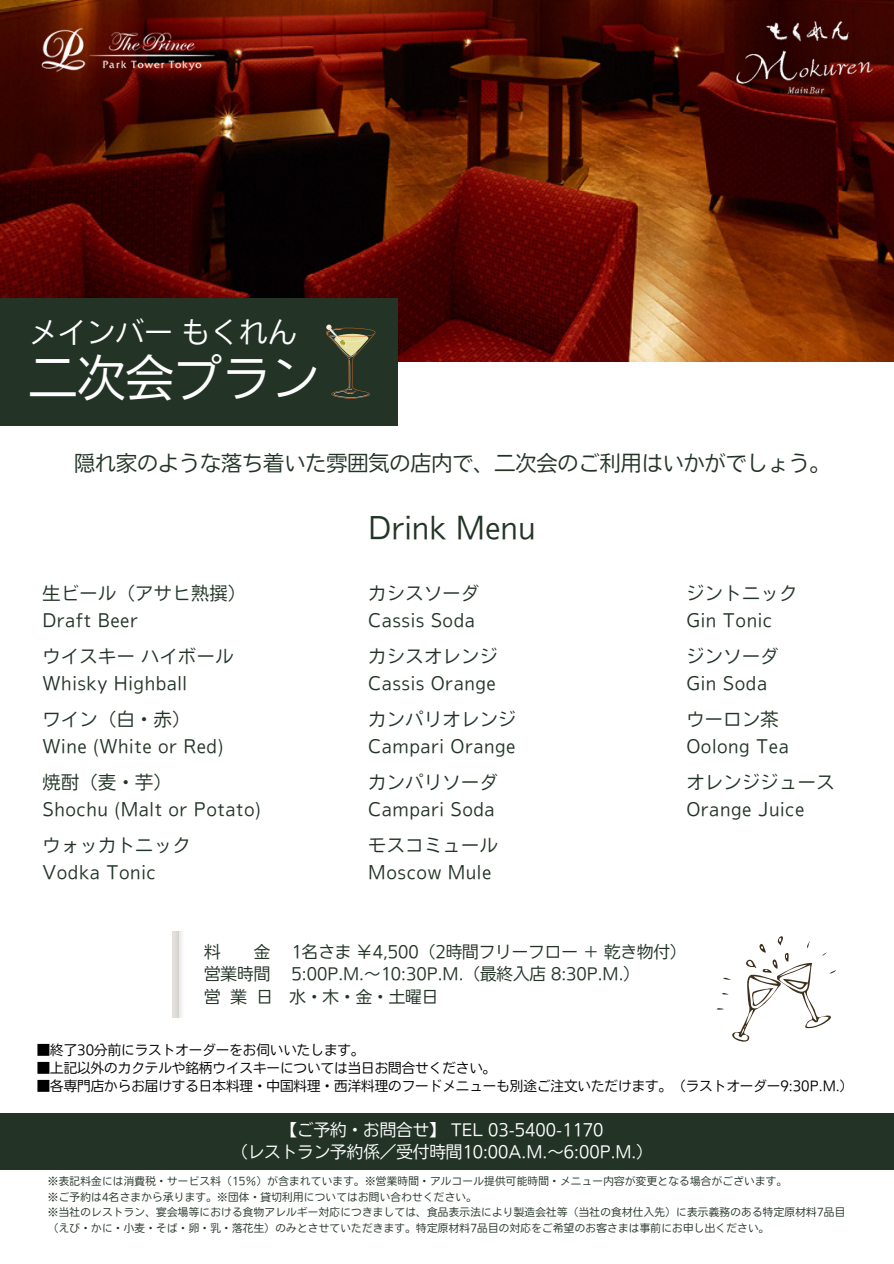
<style>
.page{position:relative;width:894px;height:1264px;background:#fff}
.page>*{position:absolute;margin:0;border:0;box-sizing:border-box;transform-origin:0 0}
.t1{font:48.3px "Nud Motoya Cedar Std W2 b";color:#fff}
.t2{font:30px "Nud Motoya Cedar Std W2 b";color:#233427}
.t3{font:28.8px "Nud Motoya Cedar Std W2 b";color:#fff}
.t4{font:21px "Nud Motoya Cedar Std W2 b";color:#233427}
.t5{font:18px "Nud Motoya Cedar Std W2 b";letter-spacing:.03em;color:#233427}
.t6{font:16.5px "Nud Motoya Cedar Std W2 b";color:#233427}
.t7{font:16.5px "Nud Motoya Cedar Std W2 b";color:#fff}
.t8{font:13.5px "Nud Motoya Cedar Std W2 b";color:#000}
.t9{font:10.5px/15.8px "Nud Motoya Cedar Std W2 b";letter-spacing:.03em;color:#233427}
</style>
<div class="page">
<img style="left:0;top:0;width:893px;height:362px">
<div style="left:0;top:298px;width:397px;height:127px;background:#233427"></div>
<div style="left:0;top:1113px;width:893px;height:56px;background:#233427"></div>
<img style="left:29px;top:19px;width:190px;height:63px">
<img style="left:734px;top:19px;width:140px;height:77px">
<img style="left:173px;top:931px;width:9px;height:86px">
<svg style="left:326px;top:324px;width:49px;height:74px"></svg>
<svg style="left:716px;top:936px;width:119px;height:106px"></svg>
<p class="t3" style="left:29px;top:317px;width:269px">メインバーもくれん</p>
<p class="t1" style="left:29px;top:353px;width:292px">二次会プラン</p>
<p class="t4" style="left:74px;top:452px;width:758px">隠れ家のような落ち着いた雰囲気の店内で、二次会のご利用はいかがでしょう。</p>
<p class="t5" style="left:42px;top:584px;width:205px">生ビール（アサヒ熟撰）</p>
<p class="t5" style="left:42px;top:611px;width:97px">Draft Beer</p>
<p class="t5" style="left:42px;top:647px;width:192px">ウイスキーハイボール</p>
<p class="t5" style="left:42px;top:674px;width:146px">Whisky Highball</p>
<p class="t5" style="left:42px;top:710px;width:149px">ワイン（白・赤）</p>
<p class="t5" style="left:42px;top:737px;width:182px">Wine (White or Red)</p>
<p class="t5" style="left:42px;top:773px;width:131px">焼酎（麦・芋）</p>
<p class="t5" style="left:42px;top:800px;width:220px">Shochu (Malt or Potato)</p>
<p class="t5" style="left:42px;top:836px;width:149px">ウォッカトニック</p>
<p class="t5" style="left:42px;top:863px;width:115px">Vodka Tonic</p>
<p class="t2" style="left:368px;top:512px;width:169px">Drink Menu</p>
<p class="t5" style="left:368px;top:584px;width:112px">カシスソーダ</p>
<p class="t5" style="left:368px;top:611px;width:108px">Cassis Soda</p>
<p class="t5" style="left:368px;top:647px;width:131px">カシスオレンジ</p>
<p class="t5" style="left:368px;top:674px;width:129px">Cassis Orange</p>
<p class="t5" style="left:368px;top:710px;width:149px">カンパリオレンジ</p>
<p class="t5" style="left:368px;top:737px;width:149px">Campari Orange</p>
<p class="t5" style="left:368px;top:773px;width:131px">カンパリソーダ</p>
<p class="t5" style="left:368px;top:800px;width:128px">Campari Soda</p>
<p class="t5" style="left:368px;top:836px;width:131px">モスコミュール</p>
<p class="t5" style="left:368px;top:863px;width:125px">Moscow Mule</p>
<p class="t5" style="left:686px;top:584px;width:112px">ジントニック</p>
<p class="t5" style="left:686px;top:611px;width:87px">Gin Tonic</p>
<p class="t5" style="left:686px;top:647px;width:94px">ジンソーダ</p>
<p class="t5" style="left:686px;top:674px;width:82px">Gin Soda</p>
<p class="t5" style="left:686px;top:710px;width:94px">ウーロン茶</p>
<p class="t5" style="left:686px;top:737px;width:104px">Oolong Tea</p>
<p class="t5" style="left:686px;top:773px;width:149px">オレンジジュース</p>
<p class="t5" style="left:686px;top:800px;width:120px">Orange Juice</p>
<p class="t6" style="left:204px;top:943px;width:18px">料</p>
<p class="t6" style="left:253px;top:943px;width:17px">金</p>
<p class="t6" style="left:291px;top:943px;width:396px">1名さま￥4,500（2時間フリーフロー＋乾き物付）</p>
<p class="t6" style="left:204px;top:965px;width:68px">営業時間</p>
<p class="t6" style="left:291px;top:965px;width:350px">5:00P.M.～10:30P.M.（最終入店 8:30P.M.）</p>
<p class="t6" style="left:204px;top:988px;width:65px">営業日</p>
<p class="t6" style="left:289px;top:988px;width:145px">水・木・金・土曜日</p>
<p class="t8" style="left:37px;top:1043px;width:329px">■終了30分前にラストオーダーをお伺いいたします。</p>
<p class="t8" style="left:37px;top:1061px;width:461px">■上記以外のカクテルや銘柄ウイスキーについては当日お問合せください。</p>
<p class="t8" style="left:37px;top:1079px;width:818px">■各専門店からお届けする日本料理・中国料理・西洋料理のフードメニューも別途ご注文いただけます。（ラストオーダー9:30P.M.）</p>
<p class="t7" style="left:280px;top:1121px;width:324px">【ご予約・お問合せ】 TEL 03-5400-1170</p>
<p class="t7" style="left:231px;top:1143px;width:423px">（レストラン予約係／受付時間10:00A.M.～6:00P.M.）</p>
<p class="t9" style="left:48px;top:1172px;width:740px">※表記料金には消費税・サービス料（15％）が含まれています。※営業時間・アルコール提供可能時間・メニュー内容が変更となる場合がございます。</p>
<p class="t9" style="left:48px;top:1188px;width:430px">※ご予約は4名さまから承ります。※団体・貸切利用についてはお問い合わせください。</p>
<p class="t9" style="left:48px;top:1204px;width:795px">※当社のレストラン、宴会場等における食物アレルギー対応につきましては、食品表示法により製造会社等（当社の食材仕入先）に表示義務のある特定原材料7品目（えび・かに・小麦・そば・卵・乳・落花生）のみとさせていただきます。特定原材料7品目の対応をご希望のお客さまは事前にお申し出ください。</p>
</div>
